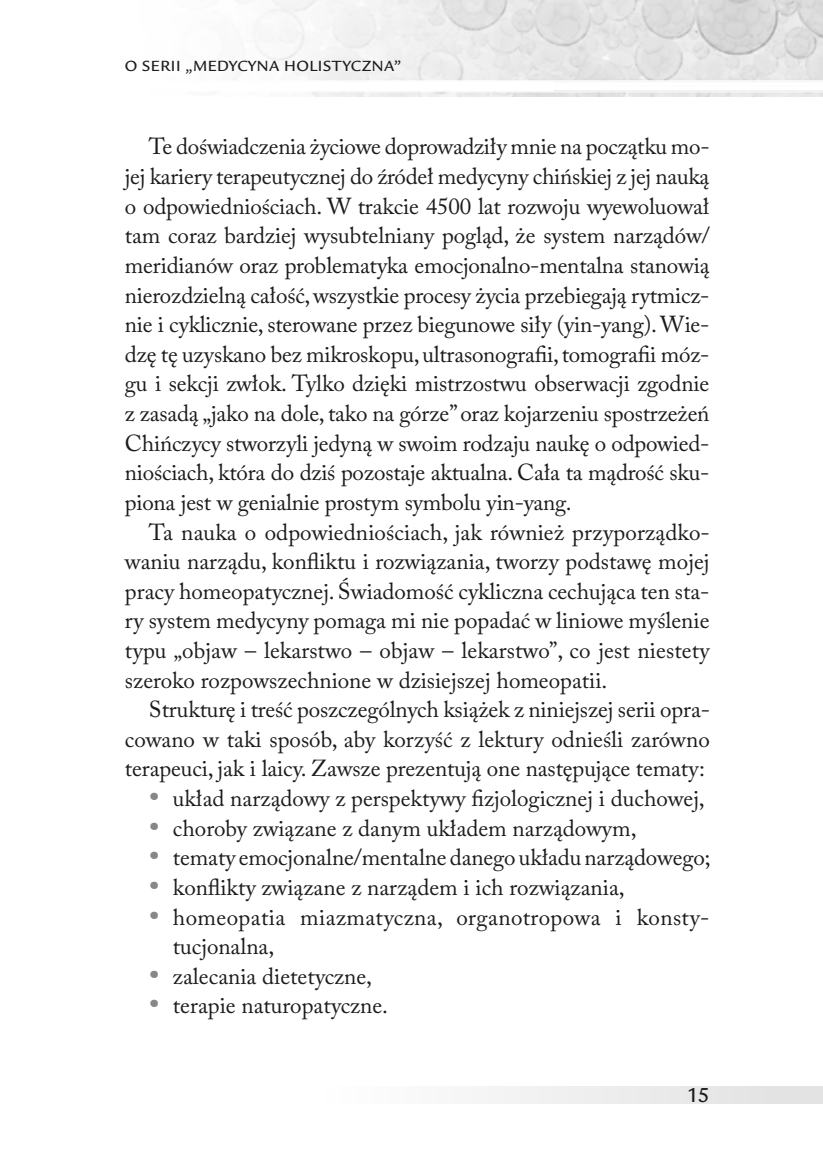
<style>
.page{position:relative;width:823px;height:1163px;background:#fff}
.page>*{position:absolute;margin:0;border:0;box-sizing:border-box;transform-origin:0 0}
.t1{font:23px/29.6px "Adobe Caslon Pro";color:#1c1c1b;text-align:justify}
.t2{font:23px/29.6px "Adobe Caslon Pro";letter-spacing:.02em;color:#1c1c1b}
.t3{font:500 22px "Legacy Sans Itc TOT";color:#1c1c1b}
.t4{font:500 16px "Legacy Sans Itc TOT";letter-spacing:.035em;color:#1c1c1b}
.s1{font-size:32px;color:#878787}
</style>
<div class="page">
<img style="left:234px;top:0;width:588px;height:96px">
<div style="left:272px;top:1086px;width:550px;height:17px;background:linear-gradient(to right,#fff,#e1e1e1)"></div>
<p class="t4" style="left:125px;top:57px;width:103px">O SERII „MEDYCY</p>
<p class="t4" style="left:257px;top:57px;width:91px">NA HO LISTYCZ</p>
<p class="t4" style="left:371px;top:57px;width:31px">NA”</p>
<p class="t1" style="left:125px;top:132px;width:586px;text-indent:24px">Te doświadczenia życiowe doprowadziły mnie na początku mo&shy;jej kariery terapeutycznej do źródeł medycyny chińskiej z jej nauką o odpowiedniościach. W trakcie 4500 lat rozwoju wyewoluował tam coraz bardziej wysubtelniany pogląd, że system narządów/ meridianów oraz problematyka emocjonalno-mentalna stanowią nierozdzielną całość, wszystkie procesy życia przebiegają rytmicz&shy;nie i cyklicznie, sterowane przez biegunowe siły (yin-yang). Wie&shy;dzę tę uzyskano bez mikroskopu, ultrasonografii, tomografii móz&shy;gu i sekcji zwłok. Tylko dzięki mistrzostwu obserwacji zgodnie z zasadą „jako na dole, tako na górze” oraz kojarzeniu spostrzeżeń Chińczycy stworzyli jedyną w swoim rodzaju naukę o odpowied&shy;niościach, która do dziś pozostaje aktualna. Cała ta mądrość sku&shy;piona jest w genialnie prostym symbolu yin-yang.</p>
<p class="t1" style="left:125px;top:516px;width:586px;text-indent:24px">Ta nauka o odpowiedniościach, jak również przyporządko&shy;waniu narządu, konfliktu i rozwiązania, tworzy podstawę mojej pracy homeopatycznej. Świadomość cykliczna cechująca ten sta&shy;ry system medycyny pomaga mi nie popadać w liniowe myślenie typu „objaw – lekarstwo – objaw – lekarstwo”, co jest niestety szeroko rozpowszechnione w dzisiejszej homeopatii.</p>
<p class="t1" style="left:125px;top:694px;width:586px;text-indent:24px">Strukturę i treść poszczególnych książek z niniejszej serii opra&shy;cowano w taki sposób, aby korzyść z lektury odnieśli zarówno terapeuci, jak i laicy. Zawsze prezentują one następujące tematy:</p>
<p class="t1" style="left:149px;top:783px;width:557px"><span class="s1">•</span> układ narządowy z perspektywy fizjologicznej i duchowej,</p>
<p class="t1" style="left:149px;top:812px;width:489px"><span class="s1">•</span> choroby związane z danym układem narządowym,</p>
<p class="t1" style="left:149px;top:842px;width:563px"><span class="s1">•</span> tematy emocjonalne/mentalne danego układu narządowego;</p>
<p class="t1" style="left:149px;top:872px;width:477px"><span class="s1">•</span> konflikty związane z narządem i ich rozwiązania,</p>
<p class="t2" style="left:173px;top:901px;width:537px;text-indent:-24px"><span class="s1">•</span> homeopatia miazmatyczna, organotropowa i konsty&shy;tucjonalna,</p>
<p class="t1" style="left:149px;top:960px;width:224px"><span class="s1">•</span> zalecania dietetyczne,</p>
<p class="t1" style="left:149px;top:990px;width:237px"><span class="s1">•</span> terapie naturopatyczne.</p>
<p class="t3" style="left:686px;top:1082px;width:24px">15</p>
</div>
